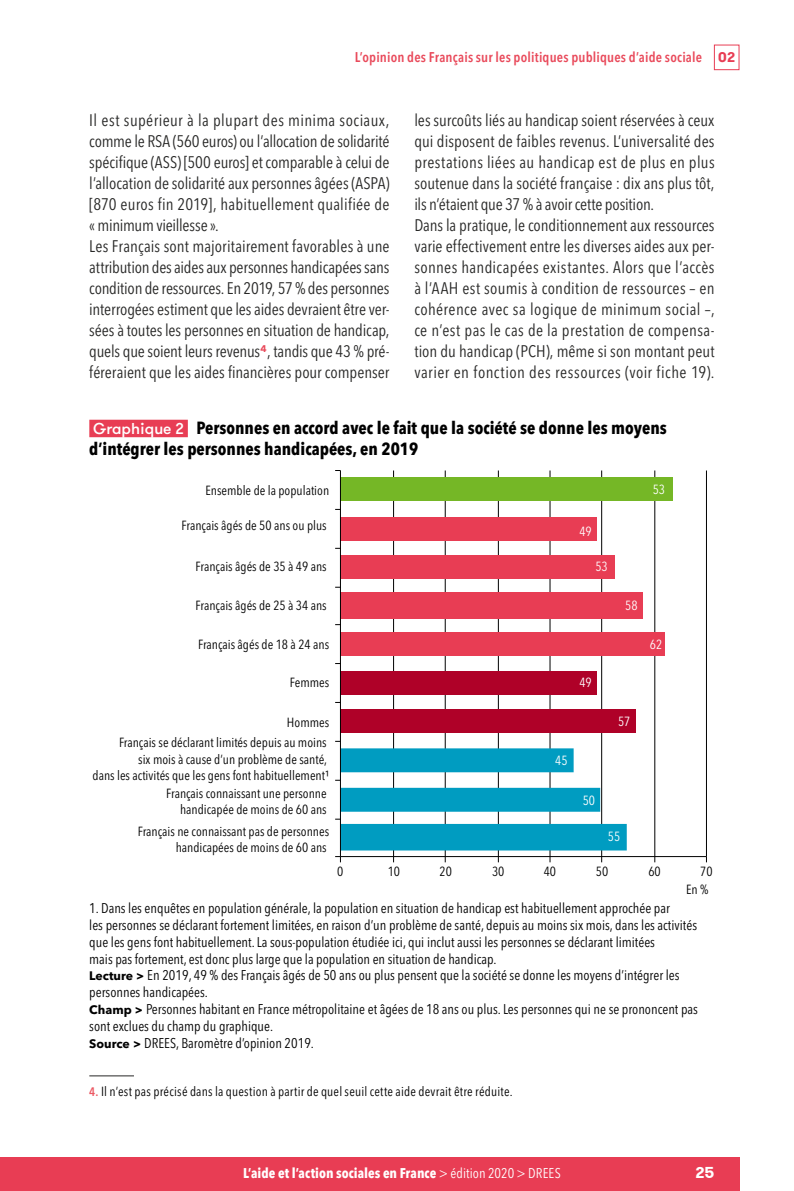
<style>
.page{position:relative;width:794px;height:1191px;background:#fff}
.page>*{position:absolute;margin:0;border:0;box-sizing:border-box;transform-origin:0 0}
.t1{font:700 condensed 17.5px/21px "Avenir Next LT Pro";color:#000}
.t2{font:condensed 16.62px/21px "Avenir Next LT Pro";color:#272726}
.t3{font:700 15.75px "GT Walsheim";color:#fff}
.t4{font:condensed 14px/16.8px "Avenir Next LT Pro";color:#000}
.t5{font:600 condensed 14px "Avenir Next LT Pro";letter-spacing:.015em;color:#e94a5b}
.t6{font:700 condensed 14px "Avenir Next LT Pro";color:#fff}
.t7{font:condensed 13.12px/15.9px "Avenir Next LT Pro";color:#000;text-align:right}
.t8{font:condensed 13.12px "Avenir Next LT Pro";letter-spacing:.02em;color:#000}
.t9{font:condensed 13.12px "Avenir Next LT Pro";color:#fff}
.s1{font-family:"GT Walsheim Pro Trial";font-weight:700;font-stretch:normal;color:#e83d54}
.s2{font-family:"GT Walsheim";font-weight:500;font-stretch:normal;font-size:15.75px;color:#fff}
.s3{font-weight:700;font-stretch:normal;font-size:12.25px}
.s4{font-weight:600;font-size:12.25px;color:#eb5762}
.s5{font-weight:400}
</style>
<div class="page">
<div style="left:714px;top:45px;width:25px;height:25px;border:1px solid #e83d54"></div>
<div style="left:0;top:1157px;width:739px;height:34px;background:#e83d54"></div>
<div style="left:89px;top:420px;width:99px;height:17px;background:#e83d54"></div>
<hr style="left:393px;top:470px;width:1px;height:386px;background:#000">
<hr style="left:445px;top:470px;width:1px;height:386px;background:#000">
<hr style="left:498px;top:470px;width:1px;height:386px;background:#000">
<hr style="left:550px;top:470px;width:1px;height:386px;background:#000">
<hr style="left:601px;top:470px;width:1px;height:386px;background:#000">
<hr style="left:654px;top:470px;width:1px;height:386px;background:#000">
<hr style="left:706px;top:470px;width:1px;height:386px;background:#000">
<div style="left:340px;top:708px;width:295px;height:24px;background:#af0128"></div>
<div style="left:340px;top:670px;width:257px;height:24px;background:#af0128"></div>
<div style="left:340px;top:632px;width:325px;height:24px;background:#e83d54"></div>
<div style="left:340px;top:592px;width:303px;height:27px;background:#e83d54"></div>
<div style="left:340px;top:555px;width:275px;height:24px;background:#e83d54"></div>
<div style="left:340px;top:517px;width:257px;height:24px;background:#e83d54"></div>
<div style="left:340px;top:477px;width:333px;height:24px;background:#75b726"></div>
<hr style="left:340px;top:856px;width:366px;height:1px;background:#000">
<hr style="left:340px;top:470px;width:1px;height:386px;background:#000">
<svg style="left:335px;top:856px;width:6px;height:6px"></svg>
<svg style="left:335px;top:748px;width:292px;height:102px"></svg>
<hr style="left:89px;top:1075px;width:45px;height:1px;background:#272726">
<p class="t5" style="left:355px;top:49px;width:382px">L’opinion des Français sur les politiques publiques d’aide sociale <span class="s1">02</span></p>
<p class="t2" style="left:89px;top:110px;width:302px">Il est supérieur à la plupart des minima sociaux, comme le RSA (560 euros) ou l’allocation de solidarité spécifique (ASS) [500 euros] et comparable à celui de l’allocation de solidarité aux personnes âgées (ASPA) [870 euros fin 2019], habituellement qualifiée de « minimum vieillesse ».<br>Les Français sont majoritairement favorables à une attribution des aides aux personnes handicapées sans condition de ressources. En 2019, 57 % des personnes interrogées estiment que les aides devraient être ver&shy;sées à toutes les personnes en situation de handicap, quels que soient leurs revenus<sup>4</sup>, tandis que 43 % pré&shy;féreraient que les aides financières pour compenser</p>
<p class="t2" style="left:414px;top:110px;width:302px">les surcoûts liés au handicap soient réservées à ceux qui disposent de faibles revenus. L’universalité des prestations liées au handicap est de plus en plus soutenue dans la société française : dix ans plus tôt, ils n’étaient que 37 % à avoir cette position.<br>Dans la pratique, le conditionnement aux ressources varie effectivement entre les diverses aides aux per&shy;sonnes handicapées existantes. Alors que l’accès à l’AAH est soumis à condition de ressources – en cohérence avec sa logique de minimum social –, ce n’est pas le cas de la prestation de compensa&shy;tion du handicap (PCH), même si son montant peut varier en fonction des ressources (voir fiche 19).</p>
<p class="t1" style="left:89px;top:417px;width:579px"><span class="s2">Graphique 2</span> Personnes en accord avec le fait que la société se donne les moyens d’intégrer les personnes handicapées, en 2019</p>
<p class="t7" style="left:205px;top:482px;width:125px">Ensemble de la population</p>
<p class="t7" style="left:182px;top:517px;width:147px">Français âgés de 50 ans ou plus</p>
<p class="t7" style="left:196px;top:559px;width:133px">Français âgés de 35 à 49 ans</p>
<p class="t7" style="left:196px;top:597px;width:133px">Français âgés de 25 à 34 ans</p>
<p class="t7" style="left:198px;top:636px;width:133px">Français âgés de 18 à 24 ans</p>
<p class="t9" style="left:579px;top:523px;width:14px">49</p>
<p class="t9" style="left:595px;top:559px;width:14px">53</p>
<p class="t9" style="left:653px;top:482px;width:14px">53</p>
<p class="t9" style="left:625px;top:597px;width:14px">58</p>
<p class="t9" style="left:650px;top:636px;width:14px">62</p>
<p class="t7" style="left:290px;top:674px;width:41px">Femmes</p>
<p class="t7" style="left:119px;top:712px;width:212px;line-height:20.5px">Hommes<br>Français se déclarant limités depuis au moins</p>
<p class="t7" style="left:93px;top:751px;width:238px">six mois à cause d’un problème de santé,<br>dans les activités que les gens font habituellement¹</p>
<p class="t7" style="left:166px;top:786px;width:162px">Français connaissant une personne handicapée de moins de 60 ans</p>
<p class="t7" style="left:138px;top:823px;width:193px">Français ne connaissant pas de personnes handicapées de moins de 60 ans</p>
<p class="t9" style="left:579px;top:674px;width:14px">49</p>
<p class="t9" style="left:555px;top:753px;width:14px">45</p>
<p class="t9" style="left:583px;top:792px;width:14px">50</p>
<p class="t9" style="left:618px;top:713px;width:14px">57</p>
<p class="t9" style="left:608px;top:829px;width:14px">55</p>
<p class="t7" style="left:337px;top:863px;width:8px">0</p>
<p class="t7" style="left:388px;top:863px;width:14px">10</p>
<p class="t7" style="left:439px;top:863px;width:14px">20</p>
<p class="t7" style="left:492px;top:863px;width:14px">30</p>
<p class="t7" style="left:544px;top:863px;width:14px">40</p>
<p class="t7" style="left:596px;top:863px;width:14px">50</p>
<p class="t7" style="left:648px;top:863px;width:14px">60</p>
<p class="t7" style="left:686px;top:861px;width:28px;line-height:18.7px;text-align:left;text-indent:14px">70<br>En %</p>
<p class="t4" style="left:89px;top:899px;width:610px">1. Dans les enquêtes en population générale, la population en situation de handicap est habituellement approchée par<br>les personnes se déclarant fortement limitées, en raison d’un problème de santé, depuis au moins six mois, dans les activités que les gens font habituellement. La sous-population étudiée ici, qui inclut aussi les personnes se déclarant limitées<br>mais pas fortement, est donc plus large que la population en situation de handicap.<br><span class="s3">Lecture &gt;</span> En 2019, 49 % des Français âgés de 50 ans ou plus pensent que la société se donne les moyens d’intégrer les personnes handicapées.<br><span class="s3">Champ &gt;</span> Personnes habitant en France métropolitaine et âgées de 18 ans ou plus. Les personnes qui ne se prononcent pas sont exclues du champ du graphique.<br><span class="s3">Source &gt;</span> DREES, Baromètre d’opinion 2019.</p>
<p class="t8" style="left:89px;top:1083px;width:423px"><span class="s4">4.</span> Il n’est pas précisé dans la question à partir de quel seuil cette aide devrait être réduite.</p>
<p class="t6" style="left:243px;top:1165px;width:319px">L’aide et l’action sociales en France <span class="s5">&gt; édition 2020 &gt; DREES</span></p>
<p class="t3" style="left:695px;top:1162px;width:21px">25</p>
</div>
